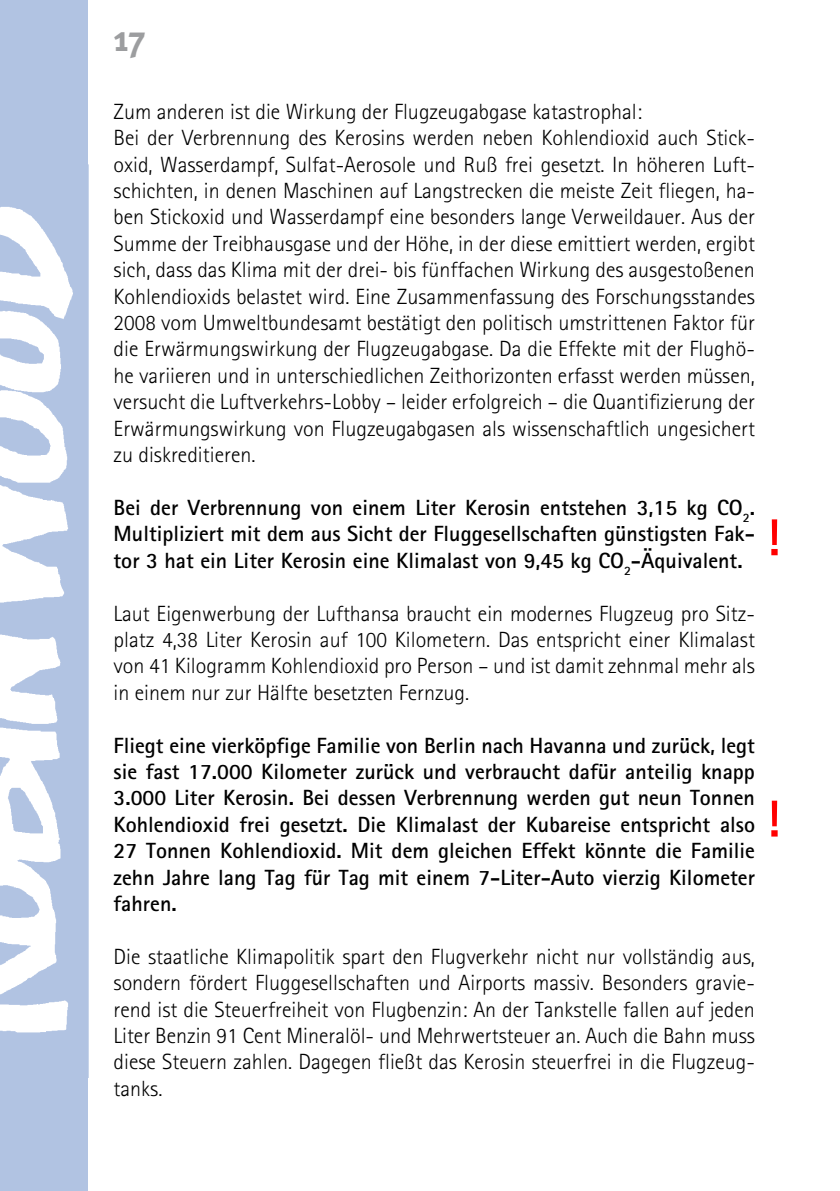
<style>
.page{position:relative;width:840px;height:1191px;background:#fff}
.page>*{position:absolute;margin:0;border:0;box-sizing:border-box;transform-origin:0 0}
.t1{font:700 52px "AT Rotis Sans Serif";color:#f00}
.t2{font:700 36px "Meta";color:#9c9d9f}
.t3{font:22px/26.4px "AT Rotis Sans Serif";color:#000;text-align:justify}
.t4{font:700 22px/26.4px "AT Rotis Sans Serif";color:#000;text-align:justify}
</style>
<div class="page">
<img style="left:0;top:176px;width:88px;height:883px">
<div style="left:0;top:0;width:88px;height:176px;background:#b1c3e2"></div>
<div style="left:0;top:1059px;width:88px;height:132px;background:#b1c3e2"></div>
<h2 class="t2" style="left:113px;top:17px;width:32px">17</h2>
<p class="t3" style="left:113px;top:98px;width:642px;text-align:left">Zum anderen ist die Wirkung der Flugzeugabgase katastrophal:<br>Bei der Verbrennung des Kerosins werden neben Kohlendioxid auch Stick&shy;oxid, Wasserdampf, Sulfat-Aerosole und Ruß frei gesetzt. In höheren Luft&shy;schichten, in denen Maschinen auf Langstrecken die meiste Zeit fliegen, ha&shy;ben Stickoxid und Wasserdampf eine besonders lange Verweildauer. Aus der Summe der Treibhausgase und der Höhe, in der diese emittiert werden, ergibt sich, dass das Klima mit der drei- bis fünffachen Wirkung des ausgestoßenen Kohlendioxids belastet wird. Eine Zusammenfassung des Forschungsstandes 2008 vom Umweltbundesamt bestätigt den politisch umstrittenen Faktor für die Erwärmungswirkung der Flugzeugabgase. Da die Effekte mit der Flughö&shy;he variieren und in unterschiedlichen Zeithorizonten erfasst werden müssen, versucht die Luftverkehrs-Lobby – leider erfolgreich – die Quantifizierung der Erwärmungswirkung von Flugzeugabgasen als wissenschaftlich ungesichert zu diskreditieren.</p>
<p class="t4" style="left:113px;top:494px;width:642px">Bei der Verbrennung von einem Liter Kerosin entstehen 3,15 kg CO<sub>2</sub>.<br>Multipliziert mit dem aus Sicht der Fluggesellschaften günstigsten Fak&shy;tor 3 hat ein Liter Kerosin eine Klimalast von 9,45 kg CO<sub>2</sub>-Äquivalent.</p>
<p class="t3" style="left:113px;top:600px;width:642px">Laut Eigenwerbung der Lufthansa braucht ein modernes Flugzeug pro Sitz&shy;platz 4,38 Liter Kerosin auf 100 Kilometern. Das entspricht einer Klimalast von 41 Kilogramm Kohlendioxid pro Person – und ist damit zehnmal mehr als in einem nur zur Hälfte besetzten Fernzug.</p>
<p class="t4" style="left:113px;top:731px;width:642px">Fliegt eine vierköpfige Familie von Berlin nach Havanna und zurück, legt sie fast 17.000 Kilometer zurück und verbraucht dafür anteilig knapp 3.000 Liter Kerosin. Bei dessen Verbrennung werden gut neun Tonnen Kohlendioxid frei gesetzt. Die Klimalast der Kubareise entspricht also 27 Tonnen Kohlendioxid. Mit dem gleichen Effekt könnte die Familie zehn Jahre lang Tag für Tag mit einem 7-Liter-Auto vierzig Kilometer fahren.</p>
<p class="t3" style="left:113px;top:943px;width:642px">Die staatliche Klimapolitik spart den Flugverkehr nicht nur vollständig aus, sondern fördert Fluggesellschaften und Airports massiv. Besonders gravie&shy;rend ist die Steuerfreiheit von Flugbenzin: An der Tankstelle fallen auf jeden Liter Benzin 91 Cent Mineralöl- und Mehrwertsteuer an. Auch die Bahn muss diese Steuern zahlen. Dagegen fließt das Kerosin steuerfrei in die Flugzeug&shy;tanks.</p>
<h1 class="t1" style="left:764px;top:505px;width:17px">!</h1>
<h1 class="t1" style="left:764px;top:786px;width:17px">!</h1>
</div>
